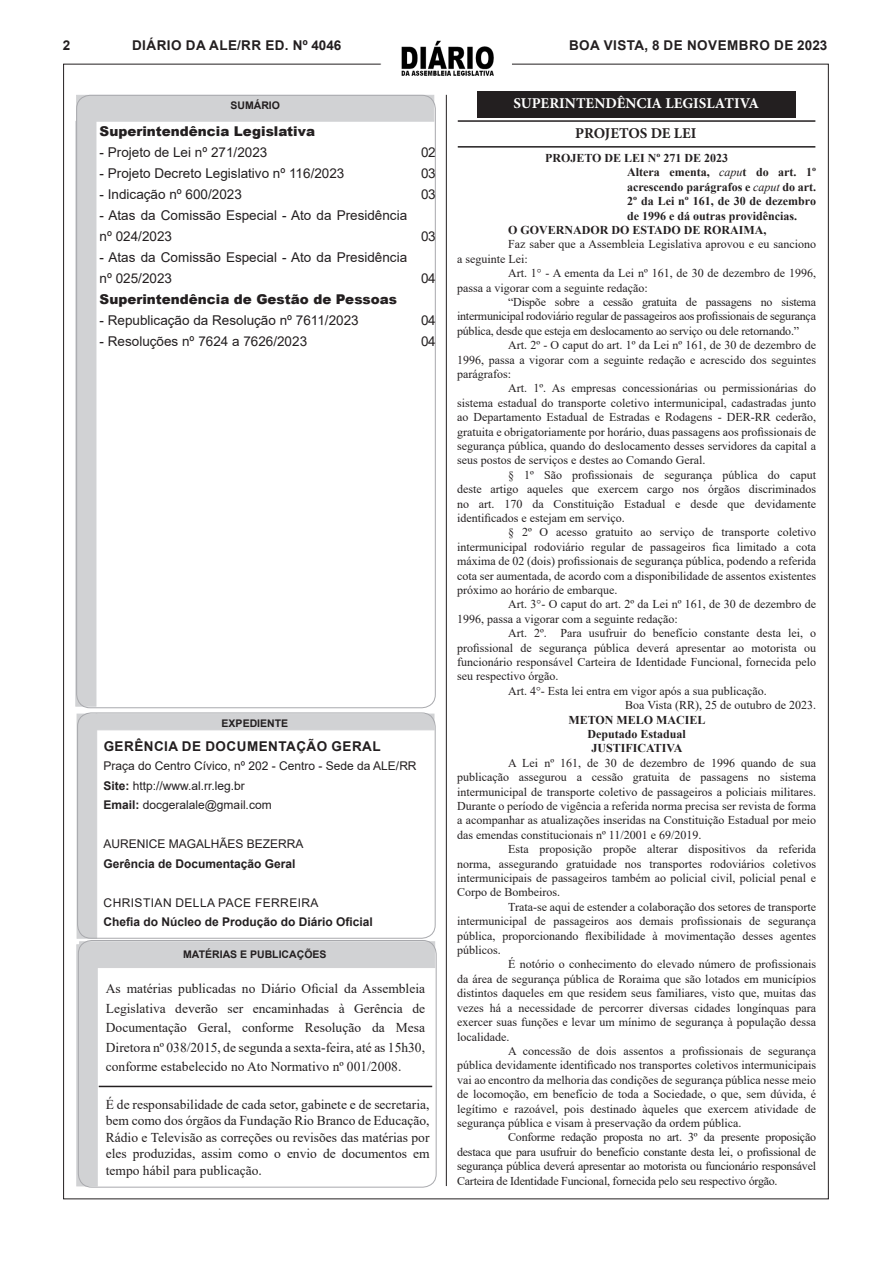
<style>
.page{position:relative;width:893px;height:1263px;background:#fff}
.page>*{position:absolute;margin:0;border:0;box-sizing:border-box;transform-origin:0 0}
.t1{font:700 15px "Minion Pro";color:#fff}
.t2{font:700 15px "Minion Pro";letter-spacing:-.005em;color:#231f20}
.t3{font:13.5px/21px "Arial";color:#231f20}
.CENTRO{font:13.5px/19.5px "Times New Roman";color:#231f20;text-align:justify}
.Direita{font:13.5px/16.5px "Times New Roman";color:#231f20;text-align:justify}
.t4{font:700 13.5px "Arial";letter-spacing:.035em;color:#231f20}
.t5{font:900 13.5px "Arial";color:#231f20}
.t6{font:12px/14.4px "Times New Roman";color:#231f20;text-align:justify}
.Ementa{font:700 12px/14.4px "Times New Roman";color:#231f20;text-align:justify}
.t7{font:12px "Arial";color:#231f20}
.CENTRO-2{font:700 12px "Times New Roman";color:#231f20}
.t8{font:700 12px "Arial";color:#231f20}
.t9{font:12px "Arial";letter-spacing:.035em;color:#231f20}
.t10{font:700 10.5px "Arial";color:#231f20}
.s1{font-weight:700}
.s2{font-weight:400;font-style:italic}
</style>
<div class="page">
<img style="left:401px;top:41px;width:93px;height:35px">
<hr style="left:446px;top:95px;width:1px;height:1091px;background:#231f20">
<div style="left:76px;top:95px;width:358px;height:27px;background:#d1d2d4"></div>
<div style="left:75px;top:121px;width:21px;height:585px;background:#d1d2d4;border:1px solid #d1d2d4"></div>
<div style="left:77px;top:714px;width:20px;height:224px;background:#d1d2d4"></div>
<div style="left:76px;top:944px;width:22px;height:242px;background:#d1d2d4"></div>
<div style="left:79px;top:941px;width:356px;height:27px;background:#d1d2d4"></div>
<hr style="left:99px;top:1086px;width:333px;height:1px;background:#231f20">
<div style="left:96px;top:714px;width:338px;height:16px;background:#d1d2d4"></div>
<div style="left:77px;top:712px;width:359px;height:226px;border:1px solid #a8a9ad;border-radius:14px"></div>
<div style="left:78px;top:940px;width:359px;height:247px;border:1px solid #a8a9ad;border-radius:14px"></div>
<div style="left:477px;top:91px;width:319px;height:27px;background:#231f20"></div>
<hr style="left:458px;top:120px;width:357px;height:2px;background:#231f20">
<hr style="left:458px;top:146px;width:357px;height:2px;background:#231f20">
<p class="t4" style="left:63px;top:36px;width:9px">2</p>
<p class="t4" style="left:132px;top:35px;width:211px">DIÁRIO DA ALE/RR ED. Nº 4046</p>
<p class="t4" style="left:569px;top:35px;width:260px">BOA VISTA, 8 DE NOVEMBRO DE 2023</p>
<p class="t10" style="left:230px;top:98px;width:51px">SUMÁRIO</p>
<p class="t5" style="left:100px;top:121px;width:217px">Superintendência Legislativa</p>
<p class="t3" style="left:100px;top:141px;width:169px">- Projeto de Lei nº 271/2023</p>
<p class="t3" style="left:100px;top:162px;width:246px">- Projeto Decreto Legislativo nº 116/2023</p>
<p class="t3" style="left:100px;top:183px;width:144px">- Indicação nº 600/2023</p>
<p class="t3" style="left:100px;top:204px;width:309px">- Atas da Comissão Especial - Ato da Presidência nº 024/2023</p>
<p class="t3" style="left:100px;top:246px;width:309px">- Atas da Comissão Especial - Ato da Presidência nº 025/2023</p>
<p class="t5" style="left:100px;top:289px;width:299px">Superintendência de Gestão de Pessoas</p>
<p class="t3" style="left:100px;top:309px;width:261px">- Republicação da Resolução nº 7611/2023</p>
<p class="t3" style="left:100px;top:330px;width:209px">- Resoluções nº 7624 a 7626/2023</p>
<p class="t3" style="left:421px;top:142px;width:16px">02</p>
<p class="t3" style="left:421px;top:163px;width:16px">03</p>
<p class="t3" style="left:421px;top:184px;width:16px">03</p>
<p class="t3" style="left:421px;top:226px;width:16px">03</p>
<p class="t3" style="left:421px;top:268px;width:16px">04</p>
<p class="t3" style="left:421px;top:310px;width:16px">04</p>
<p class="t3" style="left:421px;top:331px;width:16px">04</p>
<p class="t10" style="left:222px;top:716px;width:68px">EXPEDIENTE</p>
<p class="t4" style="left:104px;top:737px;width:279px">GERÊNCIA DE DOCUMENTAÇÃO GERAL</p>
<p class="t7" style="left:103px;top:758px;width:315px">Praça do Centro Cívico, nº 202 - Centro - Sede da ALE/RR</p>
<p class="t7" style="left:103px;top:777px;width:143px"><span class="s1">Site:</span> http://www.al.rr.leg.br</p>
<p class="t7" style="left:103px;top:797px;width:170px"><span class="s1">Email:</span> docgeralale@gmail.com</p>
<p class="t7" style="left:103px;top:836px;width:202px">AURENICE MAGALHÃES BEZERRA</p>
<p class="t8" style="left:103px;top:855px;width:194px">Gerência de Documentação Geral</p>
<p class="t9" style="left:104px;top:894px;width:216px">CHRISTIAN DELLA PACE FERREIRA</p>
<p class="t8" style="left:103px;top:914px;width:271px">Chefia do Núcleo de Produção do Diário Oficial</p>
<p class="t10" style="left:183px;top:947px;width:145px">MATÉRIAS E PUBLICAÇÕES</p>
<p class="CENTRO" style="left:106px;top:979px;width:321px">As matérias publicadas no Diário Oficial da Assembleia Legislativa deverão ser encaminhadas à Gerência de Documentação Geral, conforme Resolução da Mesa Diretora nº 038/2015, de segunda a sexta-feira, até as 15h30, conforme estabelecido no Ato Normativo nº 001/2008.</p>
<p class="Direita" style="left:106px;top:1096px;width:325px">É de responsabilidade de cada setor, gabinete e de secretaria, bem como dos órgãos da Fundação Rio Branco de Educação, Rádio e Televisão as correções ou revisões das matérias por eles produzidas, assim como o envio de documentos em tempo hábil para publicação.</p>
<p class="t1" style="left:513px;top:93px;width:247px">SUPERINTENDÊNCIA LEGISLATIVA</p>
<p class="t2" style="left:575px;top:122px;width:123px">PROJETOS DE LEI</p>
<p class="CENTRO-2" style="left:545px;top:149px;width:185px">PROJETO DE LEI Nº 271 DE 2023</p>
<p class="Ementa" style="left:627px;top:165px;width:190px">Altera ementa, <span class="s2">capu</span>t do art. 1º acrescendo parágrafos e <span class="s2">caput</span> do art.<br>2º da Lei nº 161, de 30 de dezembro de 1996 e dá outras providências.</p>
<p class="Ementa" style="left:508px;top:222px;width:260px">O GOVERNADOR DO ESTADO DE RORAIMA,</p>
<p class="t6" style="left:457px;top:237px;width:360px;text-indent:51px">Faz saber que a Assembleia Legislativa aprovou e eu sanciono a seguinte Lei:</p>
<p class="t6" style="left:457px;top:266px;width:360px;text-indent:51px">Art. 1° - A ementa da Lei nº 161, de 30 de dezembro de 1996, passa a vigorar com a seguinte redação:</p>
<p class="t6" style="left:457px;top:294px;width:360px;text-indent:51px">“Dispõe sobre a cessão gratuita de passagens no sistema intermunicipal rodoviário regular de passageiros aos profissionais de segurança pública, desde que esteja em deslocamento ao serviço ou dele retornando.”</p>
<p class="t6" style="left:457px;top:338px;width:360px;text-indent:51px">Art. 2º - O caput do art. 1º da Lei nº 161, de 30 de dezembro de 1996, passa a vigorar com a seguinte redação e acrescido dos seguintes parágrafos:</p>
<p class="t6" style="left:457px;top:381px;width:360px;text-indent:51px">Art. 1º. As empresas concessionárias ou permissionárias do sistema estadual do transporte coletivo intermunicipal, cadastradas junto ao Departamento Estadual de Estradas e Rodagens - DER-RR cederão, gratuita e obrigatoriamente por horário, duas passagens aos profissionais de segurança pública, quando do deslocamento desses servidores da capital a seus postos de serviços e destes ao Comando Geral.</p>
<p class="t6" style="left:457px;top:467px;width:360px;text-indent:51px">§ 1º São profissionais de segurança pública do caput deste artigo aqueles que exercem cargo nos órgãos discriminados no art. 170 da Constituição Estadual e desde que devidamente identificados e estejam em serviço.</p>
<p class="t6" style="left:457px;top:525px;width:360px;text-indent:51px">§ 2º O acesso gratuito ao serviço de transporte coletivo intermunicipal rodoviário regular de passageiros fica limitado a cota máxima de 02 (dois) profissionais de segurança pública, podendo a referida cota ser aumentada, de acordo com a disponibilidade de assentos existentes próximo ao horário de embarque.</p>
<p class="t6" style="left:457px;top:597px;width:360px;text-indent:51px">Art. 3°- O caput do art. 2º da Lei nº 161, de 30 de dezembro de<br>1996, passa a vigorar com a seguinte redação:</p>
<p class="t6" style="left:457px;top:626px;width:360px;text-indent:51px">Art. 2º. Para usufruir do benefício constante desta lei, o profissional de segurança pública deverá apresentar ao motorista ou funcionário responsável Carteira de Identidade Funcional, fornecida pelo seu respectivo órgão.</p>
<p class="t6" style="left:508px;top:683px;width:260px">Art. 4°- Esta lei entra em vigor após a sua publicação.</p>
<p class="t6" style="left:625px;top:698px;width:192px">Boa Vista (RR), 25 de outubro de 2023.</p>
<p class="CENTRO-2" style="left:568px;top:711px;width:139px">METON MELO MACIEL</p>
<p class="CENTRO-2" style="left:587px;top:725px;width:100px">Deputado Estadual</p>
<p class="CENTRO-2" style="left:591px;top:740px;width:92px">JUSTIFICATIVA</p>
<p class="t6" style="left:457px;top:755px;width:360px;text-indent:51px">A Lei nº 161, de 30 de dezembro de 1996 quando de sua publicação assegurou a cessão gratuita de passagens no sistema intermunicipal de transporte coletivo de passageiros a policiais militares.<br>Durante o período de vigência a referida norma precisa ser revista de forma a acompanhar as atualizações inseridas na Constituição Estadual por meio das emendas constitucionais nº 11/2001 e 69/2019.</p>
<p class="t6" style="left:457px;top:842px;width:360px;text-indent:51px">Esta proposição propõe alterar dispositivos da referida norma, assegurando gratuidade nos transportes rodoviários coletivos intermunicipais de passageiros também ao policial civil, policial penal e Corpo de Bombeiros.</p>
<p class="t6" style="left:457px;top:899px;width:360px;text-indent:51px">Trata-se aqui de estender a colaboração dos setores de transporte intermunicipal de passageiros aos demais profissionais de segurança pública, proporcionando flexibilidade à movimentação desses agentes públicos.</p>
<p class="t6" style="left:457px;top:957px;width:360px;text-indent:51px">É notório o conhecimento do elevado número de profissionais da área de segurança pública de Roraima que são lotados em municípios distintos daqueles em que residem seus familiares, visto que, muitas das vezes há a necessidade de percorrer diversas cidades longínquas para exercer suas funções e levar um mínimo de segurança à população dessa localidade.</p>
<p class="t6" style="left:457px;top:1043px;width:360px;text-indent:51px">A concessão de dois assentos a profissionais de segurança pública devidamente identificado nos transportes coletivos intermunicipais vai ao encontro da melhoria das condições de segurança pública nesse meio de locomoção, em benefício de toda a Sociedade, o que, sem dúvida, é legítimo e razoável, pois destinado àqueles que exercem atividade de segurança pública e visam à preservação da ordem pública.</p>
<p class="t6" style="left:457px;top:1130px;width:360px;text-indent:51px">Conforme redação proposta no art. 3º da presente proposição destaca que para usufruir do benefício constante desta lei, o profissional de segurança pública deverá apresentar ao motorista ou funcionário responsável Carteira de Identidade Funcional, fornecida pelo seu respectivo órgão.</p>
</div>
